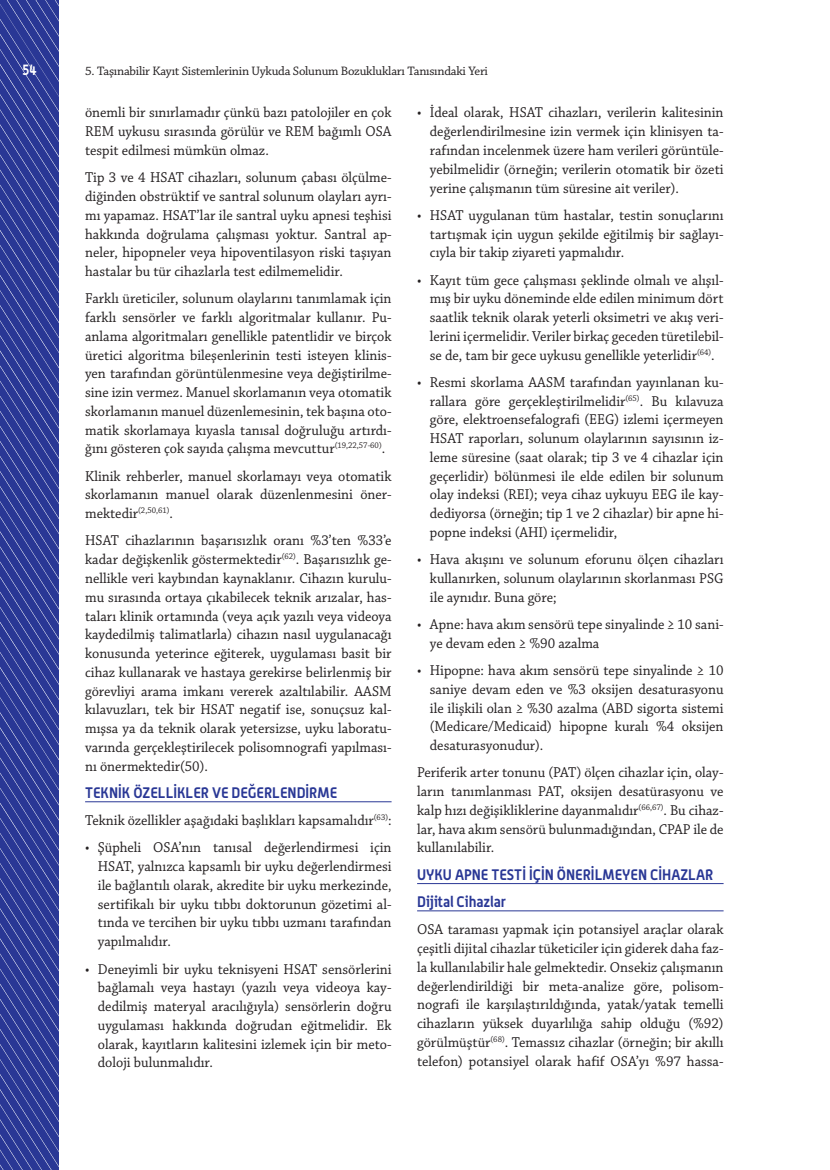
<style>
.page{position:relative;width:830px;height:1170px;background:#fff}
.page>*{position:absolute;margin:0;border:0;box-sizing:border-box;transform-origin:0 0}
.t1{font:15px/18.8px "Chaparral Pro";color:#231f20;text-align:justify;scale:.95 1}
.t2{font:700 15px/27.3px "Alwyn OT";color:#293795;scale:.95 1}
.t3{font:700 15px "Alwyn OT";color:#fff;scale:.85 1}
.t4{font:12.9px "Chaparral Pro";letter-spacing:-.02em;color:#231f20}
</style>
<div class="page">
<svg style="left:0;top:0;width:59px;height:1169px;background:#34429a"></svg>
<hr style="left:85px;top:801px;width:306px;height:1px;background:#293795">
<hr style="left:417px;top:883px;width:306px;height:1px;background:#293795">
<hr style="left:417px;top:910px;width:306px;height:1px;background:#293795">
<p class="t3" style="left:22px;top:61px;width:19px">54</p>
<p class="t4" style="left:85px;top:64px;width:404px">5. Taşınabilir Kayıt Sistemlerinin Uykuda Solunum Bozuklukları Tanısındaki Yeri</p>
<p class="t1" style="left:85px;top:104px;width:324px">önemli bir sınırlamadır çünkü bazı patolojiler en çok REM uykusu sırasında görülür ve REM bağımlı OSA tespit edilmesi mümkün olmaz.</p>
<p class="t1" style="left:85px;top:169px;width:324px">Tip 3 ve 4 HSAT cihazları, solunum çabası ölçülme&shy;diğinden obstrüktif ve santral solunum olayları ayrı&shy;mı yapamaz. HSAT’lar ile santral uyku apnesi teşhisi hakkında doğrulama çalışması yoktur. Santral ap&shy;neler, hipopneler veya hipoventilasyon riski taşıyan hastalar bu tür cihazlarla test edilmemelidir.</p>
<p class="t1" style="left:85px;top:290px;width:324px">Farklı üreticiler, solunum olaylarını tanımlamak için farklı sensörler ve farklı algoritmalar kullanır. Pu&shy;anlama algoritmaları genellikle patentlidir ve birçok üretici algoritma bileşenlerinin testi isteyen klinis&shy;yen tarafından görüntülenmesine veya değiştirilme&shy;sine izin vermez. Manuel skorlamanın veya otomatik skorlamanın manuel düzenlemesinin, tek başına oto&shy;matik skorlamaya kıyasla tanısal doğruluğu artırdı&shy;ğını gösteren çok sayıda çalışma mevcuttur<sup>(19,22,57-60)</sup>.</p>
<p class="t1" style="left:85px;top:467px;width:324px">Klinik rehberler, manuel skorlamayı veya otomatik skorlamanın manuel olarak düzenlenmesini öner&shy;mektedir<sup>(2,50,61)</sup>.</p>
<p class="t1" style="left:85px;top:532px;width:324px">HSAT cihazlarının başarısızlık oranı %3’ten %33’e kadar değişkenlik göstermektedir<sup>(62)</sup>. Başarısızlık ge&shy;nellikle veri kaybından kaynaklanır. Cihazın kurulu&shy;mu sırasında ortaya çıkabilecek teknik arızalar, has&shy;taları klinik ortamında (veya açık yazılı veya videoya kaydedilmiş talimatlarla) cihazın nasıl uygulanacağı konusunda yeterince eğiterek, uygulaması basit bir cihaz kullanarak ve hastaya gerekirse belirlenmiş bir görevliyi arama imkanı vererek azaltılabilir. AASM kılavuzları, tek bir HSAT negatif ise, sonuçsuz kal&shy;mışsa ya da teknik olarak yetersizse, uyku laboratu&shy;varında gerçekleştirilecek polisomnografi yapılması&shy;nı önermektedir(50).</p>
<p class="t2" style="left:85px;top:778px;width:267px">TEKNİK ÖZELLİKLER VE DEĞERLENDİRME</p>
<p class="t1" style="left:85px;top:811px;width:324px">Teknik özellikler aşağıdaki başlıkları kapsamalıdır<sup>(63)</sup>:</p>
<p class="t1" style="left:98px;top:838px;width:310px;text-indent:-13px">• Şüpheli OSA’nın tanısal değerlendirmesi için HSAT, yalnızca kapsamlı bir uyku değerlendirmesi ile bağlantılı olarak, akredite bir uyku merkezinde, sertifikalı bir uyku tıbbı doktorunun gözetimi al&shy;tında ve tercihen bir uyku tıbbı uzmanı tarafından yapılmalıdır.</p>
<p class="t1" style="left:98px;top:959px;width:310px;text-indent:-13px">• Deneyimli bir uyku teknisyeni HSAT sensörlerini bağlamalı veya hastayı (yazılı veya videoya kay&shy;dedilmiş materyal aracılığıyla) sensörlerin doğru uygulaması hakkında doğrudan eğitmelidir. Ek olarak, kayıtların kalitesini izlemek için bir meto&shy;doloji bulunmalıdır.</p>
<p class="t1" style="left:429px;top:104px;width:310px;text-indent:-13px">• İdeal olarak, HSAT cihazları, verilerin kalitesinin değerlendirilmesine izin vermek için klinisyen ta&shy;rafından incelenmek üzere ham verileri görüntüle&shy;yebilmelidir (örneğin; verilerin otomatik bir özeti yerine çalışmanın tüm süresine ait veriler).</p>
<p class="t1" style="left:429px;top:206px;width:310px;text-indent:-13px">• HSAT uygulanan tüm hastalar, testin sonuçlarını tartışmak için uygun şekilde eğitilmiş bir sağlayı&shy;cıyla bir takip ziyareti yapmalıdır.</p>
<p class="t1" style="left:429px;top:271px;width:310px;text-indent:-13px">• Kayıt tüm gece çalışması şeklinde olmalı ve alışıl&shy;mış bir uyku döneminde elde edilen minimum dört saatlik teknik olarak yeterli oksimetri ve akış veri&shy;lerini içermelidir. Veriler birkaç geceden türetilebil&shy;se de, tam bir gece uykusu genellikle yeterlidir<sup>(64)</sup>.</p>
<p class="t1" style="left:429px;top:373px;width:310px;text-indent:-13px">• Resmi skorlama AASM tarafından yayınlanan ku&shy;rallara göre gerçekleştirilmelidir<sup>(65)</sup>. Bu kılavuza göre, elektroensefalografi (EEG) izlemi içermeyen HSAT raporları, solunum olaylarının sayısının iz&shy;leme süresine (saat olarak; tip 3 ve 4 cihazlar için geçerlidir) bölünmesi ile elde edilen bir solunum olay indeksi (REI); veya cihaz uykuyu EEG ile kay&shy;dediyorsa (örneğin; tip 1 ve 2 cihazlar) bir apne hi&shy;popne indeksi (AHI) içermelidir,</p>
<p class="t1" style="left:429px;top:550px;width:310px;text-indent:-13px">• Hava akışını ve solunum eforunu ölçen cihazları kullanırken, solunum olaylarının skorlanması PSG ile aynıdır. Buna göre;</p>
<p class="t1" style="left:429px;top:615px;width:310px;text-indent:-13px">• Apne: hava akım sensörü tepe sinyalinde ≥ 10 sani&shy;ye devam eden ≥ %90 azalma</p>
<p class="t1" style="left:429px;top:661px;width:310px;text-indent:-13px">• Hipopne: hava akım sensörü tepe sinyalinde ≥ 10 saniye devam eden ve %3 oksijen desaturasyonu ile ilişkili olan ≥ %30 azalma (ABD sigorta sistemi (Medicare/Medicaid) hipopne kuralı %4 oksijen desaturasyonudur).</p>
<p class="t1" style="left:417px;top:763px;width:324px">Periferik arter tonunu (PAT) ölçen cihazlar için, olay&shy;ların tanımlanması PAT, oksijen desatürasyonu ve kalp hızı değişikliklerine dayanmalıdır<sup>(66,67)</sup>. Bu cihaz&shy;lar, hava akım sensörü bulunmadığından, CPAP ile de kullanılabilir.</p>
<p class="t2" style="left:417px;top:860px;width:313px">UYKU APNE TESTİ İÇİN ÖNERİLMEYEN CİHAZLAR<br>Dijital Cihazlar</p>
<p class="t1" style="left:417px;top:920px;width:324px">OSA taraması yapmak için potansiyel araçlar olarak çeşitli dijital cihazlar tüketiciler için giderek daha faz&shy;la kullanılabilir hale gelmektedir. Onsekiz çalışmanın değerlendirildiği bir meta-analize göre, polisom&shy;nografi ile karşılaştırıldığında, yatak/yatak temelli cihazların yüksek duyarlılığa sahip olduğu (%92) görülmüştür<sup>(68)</sup>. Temassız cihazlar (örneğin; bir akıllı telefon) potansiyel olarak hafif OSA’yı %97 hassa-</p>
</div>
